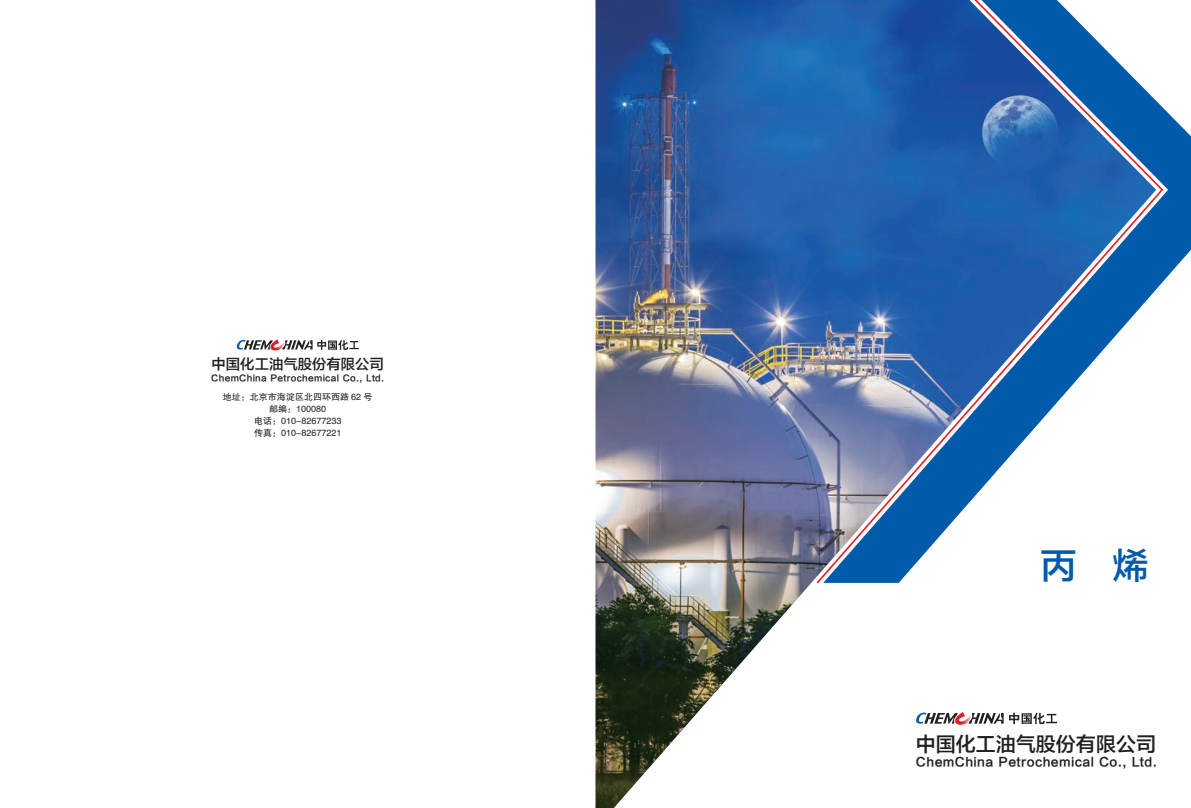
<style>
.page{position:relative;width:1191px;height:808px;background:#fff}
.page>*{position:absolute;margin:0;border:0;box-sizing:border-box;transform-origin:0 0}
.t1{font:36px "FZLTZHK GBK1 0";color:#015aaa}
.t2{font:20px "FZLTZHK GBK1 0";color:#231f20}
.t3{font:14.4px "FZLTZHK GBK1 0";color:#231f20}
.t4{font:12px "FZLTCHK GBK1 0";letter-spacing:.03em;color:#231f20}
.t5{font:9px/12px "FZHTK GBK1 0";color:#231f20;text-align:center}
.t6{font:8.6px "FZLTCHK GBK1 0";letter-spacing:.03em;color:#231f20}
</style>
<div class="page">
<svg style="left:1164px;top:109px;width:27px;height:172px;fill:#015aaa"></svg>
<svg style="left:1156px;top:101px;width:8px;height:189px;background:#236cb1"></svg>
<img style="left:595px;top:0;width:561px;height:808px">
<svg style="left:237px;top:339px;width:122px;height:12px"></svg>
<svg style="left:916px;top:712px;width:87px;height:15px"></svg>
<svg style="left:1009px;top:713px;width:48px;height:11px"></svg>
<p class="t3" style="left:212px;top:356px;width:174px">中国化工油气股份有限公司</p>
<p class="t6" style="left:211px;top:373px;width:174px">ChemChina Petrochemical Co., Ltd.</p>
<p class="t5" style="left:223px;top:391px;width:151px">地址：北京市海淀区北四环西路 62 号邮编：100080<br>电话：010-82677233<br>传真：010-82677221</p>
<p class="t1" style="left:1040px;top:546px;width:109px">丙　烯</p>
<p class="t2" style="left:916px;top:733px;width:242px">中国化工油气股份有限公司</p>
<p class="t4" style="left:916px;top:756px;width:242px">ChemChina Petrochemical Co., Ltd.</p>
</div>
